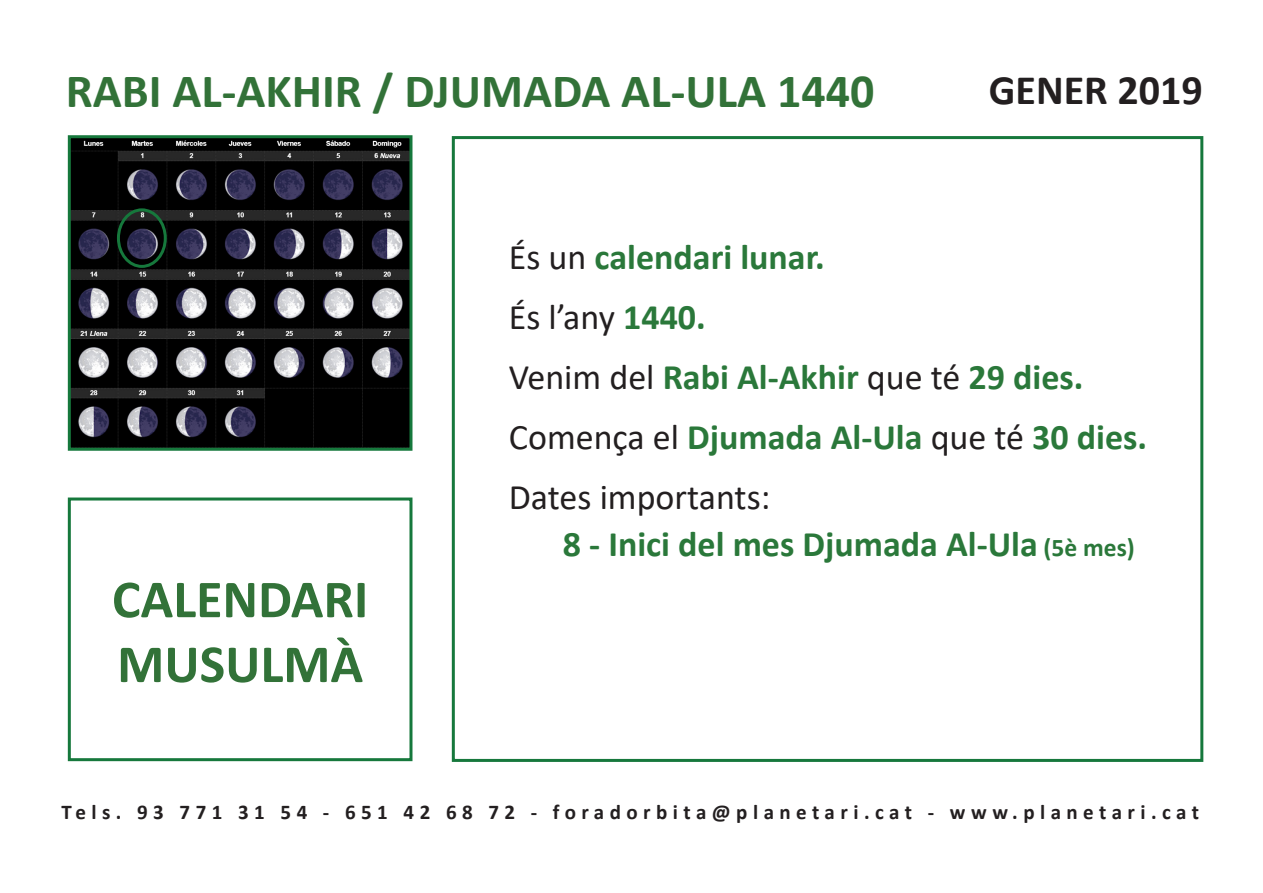
<style>
.page{position:relative;width:1263px;height:893px;background:#fff}
.page>*{position:absolute;margin:0;border:0;box-sizing:border-box;transform-origin:0 0}
.t1{font:700 54px "Calibri";color:#327238}
.t2{font:700 48px "Calibri";color:#327238}
.t3{font:700 42px "Calibri";color:#231f20}
.t4{font:700 36px "Calibri";color:#2a783a}
.t5{font:36px "Calibri";color:#231f20}
.t6{font:700 21px "Calibri";letter-spacing:.26em;color:#231f20}
.s1{font-weight:400;color:#231f20}
.s2{font-weight:700;color:#2a783a}
.s3{font-size:25.5px}
</style>
<div class="page">
<div style="left:452px;top:136px;width:751px;height:626px;border:3px solid #16783c"></div>
<div style="left:68px;top:497px;width:344px;height:264px;border:3px solid #16783c"></div>
<img style="left:72px;top:139px;width:336px;height:308px">
<div style="left:68px;top:135px;width:344px;height:316px;border:3px solid #16783c"></div>
<div style="left:117px;top:208px;width:50px;height:60px;border:3px solid #16783c;border-radius:50%"></div>
<p class="t2" style="left:66px;top:57px;width:810px">RABI AL-AKHIR / DJUMADA AL-ULA 1440</p>
<p class="t3" style="left:989px;top:60px;width:215px">GENER 2019</p>
<p class="t1" style="left:112px;top:561px;width:258px">CALENDARI</p>
<p class="t1" style="left:117px;top:626px;width:248px">MUSULMÀ</p>
<p class="t4" style="left:509px;top:232px;width:318px"><span class="s1">És un</span> calendari lunar.</p>
<p class="t5" style="left:509px;top:292px;width:198px">És l’any <span class="s2">1440.</span></p>
<p class="t4" style="left:509px;top:352px;width:576px"><span class="s1">Venim del</span> Rabi Al-Akhir <span class="s1">que té</span> 29 dies.</p>
<p class="t4" style="left:509px;top:412px;width:640px"><span class="s1">Comença el</span> Djumada Al-Ula <span class="s1">que té</span> 30 dies.</p>
<p class="t5" style="left:509px;top:472px;width:263px">Dates importants:</p>
<p class="t4" style="left:563px;top:518px;width:573px">8 - Inici del mes Djumada Al-Ula <span class="s3">(5è mes)</span></p>
<p class="t6" style="left:61px;top:797px;width:1139px">Tels. 93 771 31 54 - 651 42 68 72 - foradorbita@planetari.cat - www.planetari.cat</p>
</div>
